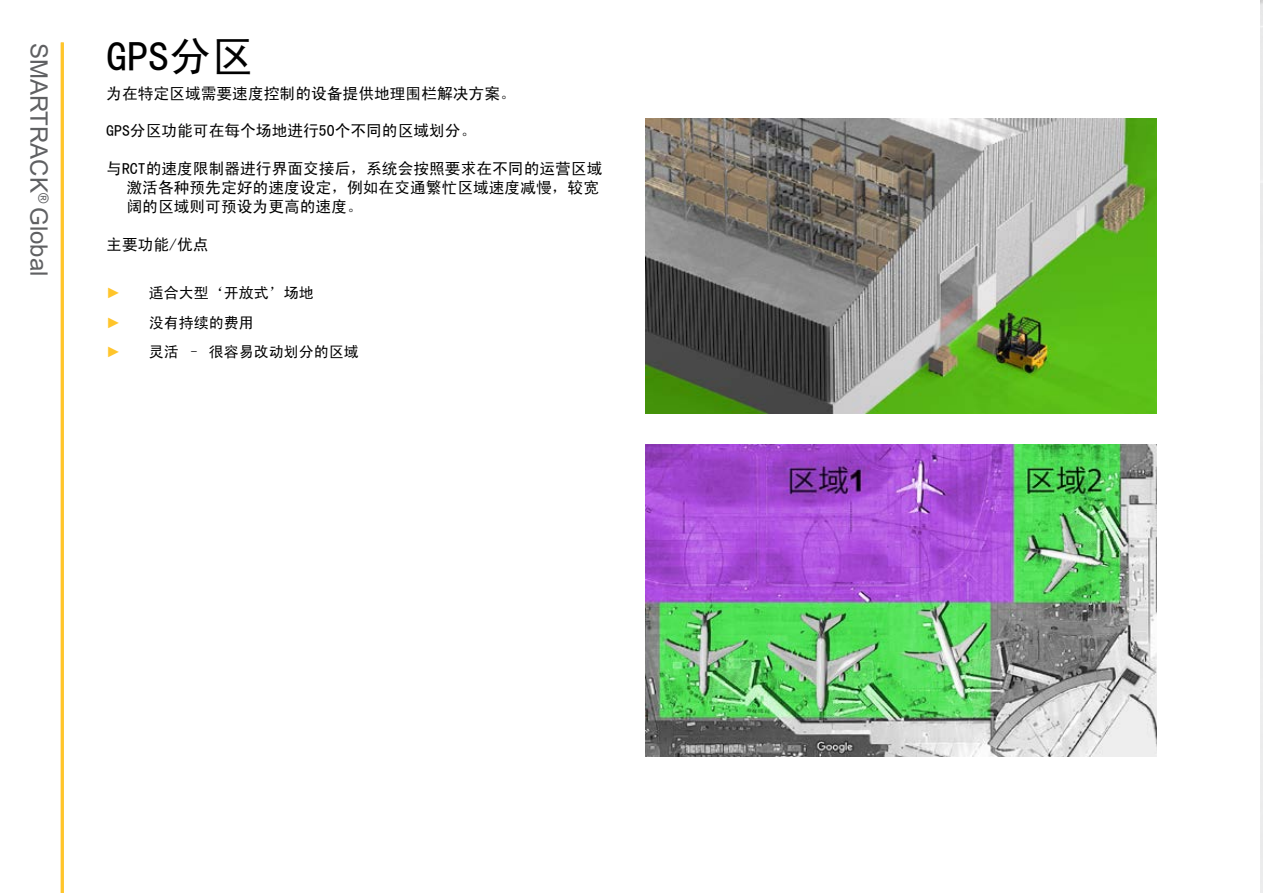
<style>
.page{position:relative;width:1263px;height:893px;background:#fff}
.page>*{position:absolute;margin:0;border:0;box-sizing:border-box;transform-origin:0 0}
.t1{font:42px "Sim Hei";color:#000}
.t2{font:24px "Arial";color:#5f6062}
.t3{font:15.75px/18.9px "Sim Hei";color:#000}
.t4{font:15px "Sim Hei";color:#000}
.t5{font:15px "Arial";color:#ffc52b}
</style>
<div class="page">
<hr style="left:61px;top:43px;width:3px;height:850px;background:#ffc52b">
<img style="left:645px;top:118px;width:512px;height:295px">
<img style="left:645px;top:444px;width:512px;height:313px">
<h2 class="t2" style="left:55px;top:43px;width:235px;rotate:90deg">SMARTRACK<sup>®</sup> Global</h2>
<h1 class="t1" style="left:106px;top:35px;width:148px">GPS分区</h1>
<p class="t3" style="left:106px;top:84px;width:411px">为在特定区域需要速度控制的设备提供地理围栏解决方案。</p>
<p class="t3" style="left:106px;top:121px;width:372px">GPS分区功能可在每个场地进行50个不同的区域划分。</p>
<p class="t3" style="left:127px;top:159px;width:477px;text-indent:-20px">与RCT的速度限制器进行界面交接后，系统会按照要求在不同的运营区域激活各种预先定好的速度设定，例如在交通繁忙区域速度减慢，较宽阔的区域则可预设为更高的速度。</p>
<p class="t3" style="left:106px;top:235px;width:104px">主要功能/优点</p>
<p class="t5" style="left:106px;top:283px;width:16px">►</p>
<p class="t4" style="left:149px;top:285px;width:166px">适合大型‘开放式’场地</p>
<p class="t5" style="left:106px;top:312px;width:16px">►</p>
<p class="t4" style="left:149px;top:315px;width:106px">没有持续的费用</p>
<p class="t5" style="left:106px;top:342px;width:16px">►</p>
<p class="t4" style="left:149px;top:344px;width:211px">灵活 – 很容易改动划分的区域</p>
</div>
